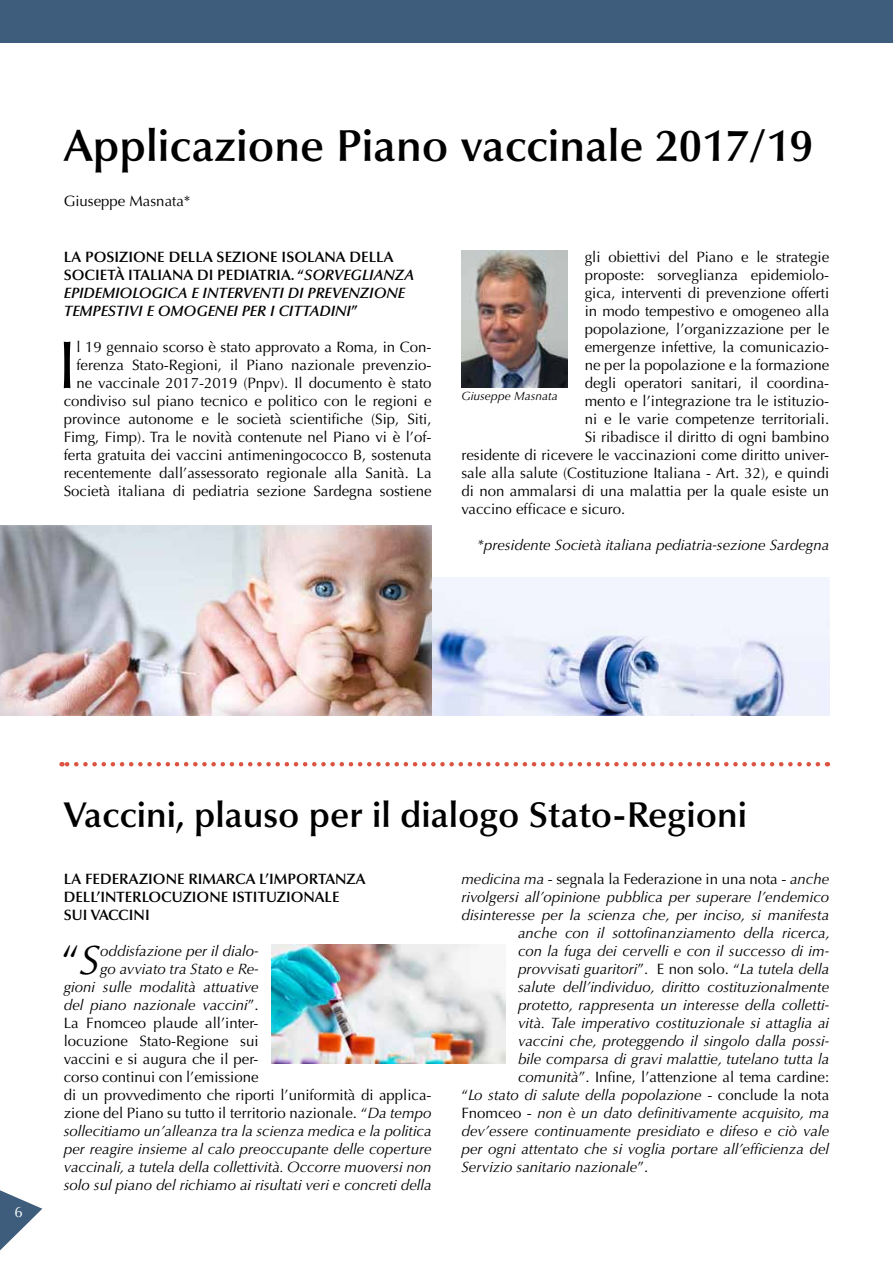
<style>
.page{position:relative;width:893px;height:1263px;background:#fff}
.page>*{position:absolute;margin:0;border:0;box-sizing:border-box;transform-origin:0 0}
.t1{font:67.5px "Optima LT Std";color:#000}
.t2{font:600 45px "Optima LT Std";color:#000}
.t3{font:41.25px "Optima LT Std";color:#000}
.t4{font:600 36px "Optima LT Std";color:#000}
.t5{font:15px/18px "Optima LT Std";color:#000;text-align:right}
.t6{font:italic 15px "Optima LT Std";color:#000}
.t7{font:italic 600 15px/18px "Optima LT Std";color:#000}
.t8{font:600 15px/18px "Optima LT Std";color:#000}
.t9{font:15px "Optima LT Std";color:#fff}
.t10{font:italic 12px "Optima LT Std";color:#000}
.s1{font-style:normal}
.s2{font-style:italic}
</style>
<div class="page">
<div style="left:0;top:0;width:893px;height:43px;background:#3e5d7c"></div>
<svg style="left:0;top:1190px;width:42px;height:61px"></svg>
<img style="left:271px;top:944px;width:234px;height:119px">
<svg style="left:62px;top:762px;width:756px;height:4px"></svg>
<img style="left:432px;top:577px;width:397px;height:138px">
<img style="left:461px;top:251px;width:107px;height:136px">
<img style="left:0;top:526px;width:432px;height:189px">
<h2 class="t2" style="left:64px;top:119px;width:751px">Applicazione Piano vaccinale 2017/19</h2>
<p class="t5" style="left:64px;top:192px;width:128px">Giuseppe Masnata*</p>
<p class="t7" style="left:64px;top:248px;width:352px"><span class="s1">LA POSIZIONE DELLA SEZIONE ISOLANA DELLA SOCIETÀ ITALIANA DI PEDIATRIA. “</span>SORVEGLIANZA EPIDEMIOLOGICA E INTERVENTI DI PREVENZIONE TEMPESTIVI E OMOGENEI PER I CITTADINI<span class="s1">”</span></p>
<h1 class="t1" style="left:58px;top:326px;width:20px">I</h1>
<p class="t5" style="left:64px;top:338px;width:369px">l 19 gennaio scorso è stato approvato a Roma, in Con&shy;ferenza Stato-Regioni, il Piano nazionale prevenzio&shy;ne vaccinale 2017-2019 (Pnpv). Il documento è stato condiviso sul piano tecnico e politico con le regioni e province autonome e le società scientifiche (Sip, Siti, Fimg, Fimp). Tra le novità contenute nel Piano vi è l’of&shy;ferta gratuita dei vaccini antimeningococco B, sostenuta recentemente dall’assessorato regionale alla Sanità. La Società italiana di pediatria sezione Sardegna sostiene</p>
<p class="t5" style="left:585px;top:248px;width:246px">gli obiettivi del Piano e le strategie</p>
<p class="t5" style="left:585px;top:266px;width:246px">proposte: sorveglianza epidemiolo-</p>
<p class="t5" style="left:585px;top:284px;width:246px">gica, interventi di prevenzione offerti</p>
<p class="t5" style="left:585px;top:302px;width:246px">in modo tempestivo e omogeneo alla</p>
<p class="t5" style="left:585px;top:320px;width:246px">popolazione, l’organizzazione per le</p>
<p class="t5" style="left:585px;top:338px;width:246px">emergenze infettive, la comunicazio-</p>
<p class="t5" style="left:585px;top:356px;width:246px">ne per la popolazione e la formazione</p>
<p class="t5" style="left:585px;top:374px;width:246px">degli operatori sanitari, il coordina-</p>
<p class="t5" style="left:585px;top:392px;width:246px">mento e l’integrazione tra le istituzio-</p>
<p class="t5" style="left:585px;top:410px;width:246px">ni e le varie competenze territoriali.</p>
<p class="t5" style="left:585px;top:428px;width:246px">Si ribadisce il diritto di ogni bambino</p>
<p class="t5" style="left:461px;top:446px;width:369px">residente di ricevere le vaccinazioni come diritto univer-</p>
<p class="t5" style="left:461px;top:464px;width:369px">sale alla salute (Costituzione Italiana - Art. 32), e quindi</p>
<p class="t5" style="left:461px;top:482px;width:369px">di non ammalarsi di una malattia per la quale esiste un</p>
<p class="t5" style="left:461px;top:500px;width:165px">vaccino efficace e sicuro.</p>
<p class="t6" style="left:477px;top:536px;width:354px">*presidente Società italiana pediatria-sezione Sardegna</p>
<p class="t10" style="left:461px;top:389px;width:98px">Giuseppe Masnata</p>
<p class="t9" style="left:15px;top:1203px;width:10px">6</p>
<h3 class="t4" style="left:64px;top:794px;width:685px">Vaccini, plauso per il dialogo Stato-Regioni</h3>
<p class="t8" style="left:64px;top:870px;width:303px">LA FEDERAZIONE RIMARCA L’IMPORTANZA<br>DELL’INTERLOCUZIONE ISTITUZIONALE<br>SUI VACCINI</p>
<h3 class="t3" style="left:61px;top:936px;width:40px">“<span class="s2">S</span></h3>
<p class="t6" style="left:100px;top:942px;width:160px">oddisfazione per il dialo-</p>
<p class="t5" style="left:461px;top:870px;width:369px"><span class="s2">medicina ma</span> - segnala la Federazione in una nota - <span class="s2">anche</span></p>
<p class="t6" style="left:461px;top:888px;width:369px">rivolgersi all’opinione pubblica per superare l’endemico</p>
<p class="t6" style="left:461px;top:906px;width:369px">disinteresse per la scienza che, per inciso, si manifesta</p>
<p class="t6" style="left:518px;top:924px;width:313px">anche con il sottofinanziamento della ricerca,</p>
<p class="t6" style="left:518px;top:942px;width:313px">con la fuga dei cervelli e con il successo di im-</p>
<p class="t6" style="left:518px;top:960px;width:313px">provvisati guaritori<span class="s1">”. E non solo. “</span>La tutela della</p>
<p class="t6" style="left:518px;top:978px;width:313px">salute dell’individuo, diritto costituzionalmente</p>
<p class="t6" style="left:518px;top:996px;width:313px">protetto, rappresenta un interesse della colletti-</p>
<p class="t6" style="left:518px;top:1014px;width:313px">vità. Tale imperativo costituzionale si attaglia ai</p>
<p class="t6" style="left:518px;top:1032px;width:313px">vaccini che, proteggendo il singolo dalla possi-</p>
<p class="t6" style="left:518px;top:1050px;width:313px">bile comparsa di gravi malattie, tutelano tutta la</p>
<p class="t5" style="left:518px;top:1068px;width:313px"><span class="s2">comunità</span>”. Infine, l’attenzione al tema cardine:</p>
<p class="t6" style="left:461px;top:1086px;width:369px"><span class="s1">“</span>Lo stato di salute della popolazione <span class="s1">- conclude la nota</span></p>
<p class="t6" style="left:461px;top:1104px;width:369px"><span class="s1">Fnomceo -</span> non è un dato definitivamente acquisito, ma</p>
<p class="t6" style="left:461px;top:1122px;width:369px">dev’essere continuamente presidiato e difeso e ciò vale</p>
<p class="t6" style="left:461px;top:1140px;width:369px">per ogni attentato che si voglia portare all’efficienza del</p>
<p class="t6" style="left:461px;top:1158px;width:188px">Servizio sanitario nazionale<span class="s1">”.</span></p>
<p class="t6" style="left:100px;top:960px;width:160px">go avviato tra Stato e Re-</p>
<p class="t6" style="left:64px;top:978px;width:196px">gioni sulle modalità attuative</p>
<p class="t6" style="left:64px;top:996px;width:196px">del piano nazionale vaccini<span class="s1">”.</span></p>
<p class="t5" style="left:64px;top:1014px;width:196px">La Fnomceo plaude all’inter-</p>
<p class="t5" style="left:64px;top:1032px;width:196px">locuzione Stato-Regione sui</p>
<p class="t5" style="left:64px;top:1050px;width:196px">vaccini e si augura che il per-</p>
<p class="t5" style="left:64px;top:1068px;width:196px">corso continui con l’emissione</p>
<p class="t5" style="left:64px;top:1086px;width:369px">di un provvedimento che riporti l’uniformità di applica-</p>
<p class="t5" style="left:64px;top:1104px;width:369px">zione del Piano su tutto il territorio nazionale. “<span class="s2">Da tempo</span></p>
<p class="t6" style="left:64px;top:1122px;width:369px">sollecitiamo un’alleanza tra la scienza medica e la politica</p>
<p class="t6" style="left:64px;top:1140px;width:369px">per reagire insieme al calo preoccupante delle coperture</p>
<p class="t6" style="left:64px;top:1158px;width:369px">vaccinali, a tutela della collettività. Occorre muoversi non</p>
<p class="t6" style="left:64px;top:1176px;width:369px">solo sul piano del richiamo ai risultati veri e concreti della</p>
</div>
